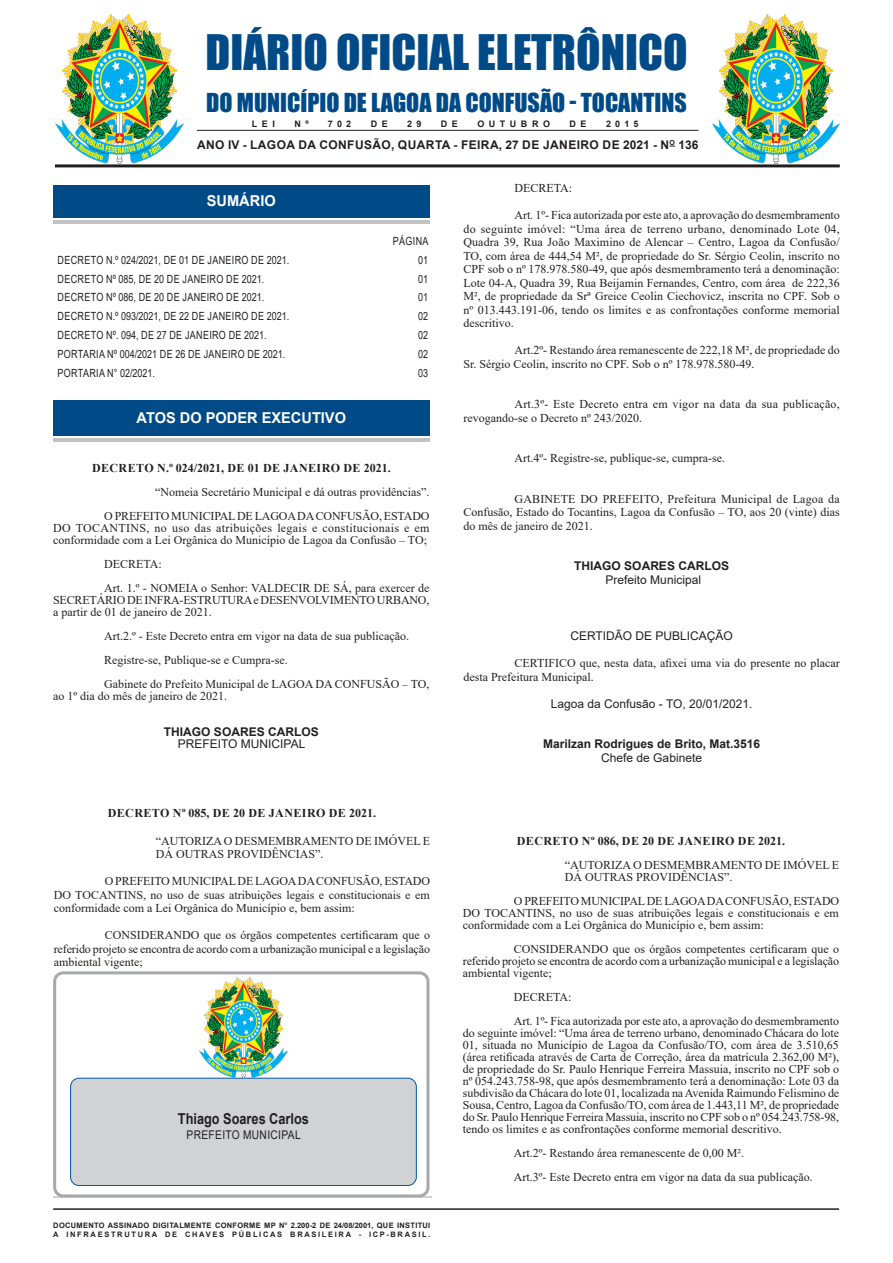
<style>
.page{position:relative;width:893px;height:1263px;background:#fff}
.page>*{position:absolute;margin:0;border:0;box-sizing:border-box;transform-origin:0 0}
.t1{font:45px "Impact";color:#004b87}
.t2{font:24px "Impact";color:#004b87}
.Chancela{font:700 15px "Arial";color:#fff}
.t3{font:700 15px "Arial";color:#231f20;scale:.85 1}
.CORPO_DE_TEXTO{font:12px/12px "Times New Roman";color:#231f20;text-align:justify}
.EMENTA{font:12px/13.5px "Times New Roman";color:#231f20}
.TITULOS{font:700 12px "Times New Roman";letter-spacing:.035em;color:#231f20}
.NOME{font:700 12px "Arial";color:#231f20}
.NOME-2{font:700 12px "Arial";letter-spacing:.035em;color:#231f20}
.CIDADE{font:12px "Arial";color:#231f20}
.CARGO{font:12px "Arial";color:#231f20}
.CIDADE-2{font:12px "Arial";letter-spacing:.035em;color:#231f20;scale:.85 1}
.Sumario{font:11.25px "Arial";letter-spacing:.035em;color:#231f20;scale:.8 1}
.Sumario-2{font:11.25px "Arial";letter-spacing:.015em;color:#231f20;scale:.8 1}
.t4{font:700 9px "Arial";letter-spacing:.5em;color:#231f20}
.t5{font:700 7.5px "Arial";letter-spacing:.04em;color:#231f20}
.t6{font:700 7.5px "Arial";letter-spacing:.225em;color:#231f20}
</style>
<div class="page">
<hr style="left:53px;top:1208px;width:786px;height:2px;background:#231f20">
<hr style="left:55px;top:164px;width:785px;height:3px;background:#231f20">
<hr style="left:197px;top:130px;width:501px;height:1px;background:#231f20">
<div style="left:53px;top:190px;width:376px;height:34px;background:#c1c2c4"></div>
<div style="left:53px;top:187px;width:376px;height:33px;background:#fff"></div>
<div style="left:53px;top:185px;width:376px;height:33px;background:#004b87"></div>
<hr style="left:53px;top:1197px;width:379px;height:1px;background:#d1d2d4">
<img style="left:712px;top:15px;width:128px;height:148px">
<img style="left:56px;top:15px;width:127px;height:148px">
<div style="left:53px;top:971px;width:376px;height:226px;border:3px solid #a8a9ad;border-radius:9px"></div>
<div style="left:71px;top:1078px;width:345px;height:107px;background:#d1d2d4;border-radius:9px"></div>
<div style="left:70px;top:1078px;width:346px;height:108px;border:1px solid #0057a8;border-radius:9px"></div>
<img style="left:199px;top:978px;width:88px;height:100px">
<hr style="left:53px;top:438px;width:376px;height:4px;background:#c1c2c4">
<div style="left:53px;top:402px;width:376px;height:35px;background:#004b87"></div>
<div style="left:53px;top:400px;width:376px;height:35px;background:#004b87"></div>
<p class="t1" style="left:206px;top:18px;width:483px">DIÁRIO OFICIAL ELETRÔNICO</p>
<p class="t2" style="left:206px;top:83px;width:482px">DO MUNICÍPIO DE LAGOA DA CONFUSÃO - TOCANTINS</p>
<p class="t4" style="left:252px;top:118px;width:25px">LEI</p>
<p class="t4" style="left:294px;top:118px;width:16px">N º</p>
<p class="t4" style="left:328px;top:118px;width:25px">702</p>
<p class="t4" style="left:371px;top:118px;width:19px">D E</p>
<p class="t4" style="left:407px;top:118px;width:16px">2 9</p>
<p class="t4" style="left:441px;top:118px;width:19px">D E</p>
<p class="t4" style="left:477px;top:118px;width:74px">OUTUBRO</p>
<p class="t4" style="left:570px;top:118px;width:19px">D E</p>
<p class="t4" style="left:606px;top:118px;width:34px">2015</p>
<p class="NOME-2" style="left:197px;top:137px;width:503px">ANO IV - LAGOA DA CONFUSÃO, QUARTA - FEIRA, 27 DE JANEIRO DE 2021 - N<sup>O</sup> 136</p>
<p class="Chancela" style="left:207px;top:190px;width:70px">SUMÁRIO</p>
<p class="Sumario" style="left:393px;top:233px;width:46px">PÁGINA</p>
<p class="Sumario" style="left:58px;top:252px;width:291px">DECRETO N.º 024/2021, DE 01 DE JANEIRO DE 2021.</p>
<p class="Sumario" style="left:418px;top:252px;width:14px">01</p>
<p class="Sumario" style="left:58px;top:271px;width:260px">DECRETO Nº 085, DE 20 DE JANEIRO DE 2021.</p>
<p class="Sumario" style="left:418px;top:271px;width:14px">01</p>
<p class="Sumario" style="left:58px;top:290px;width:260px">DECRETO Nº 086, DE 20 DE JANEIRO DE 2021.</p>
<p class="Sumario" style="left:418px;top:290px;width:14px">01</p>
<p class="Sumario" style="left:58px;top:309px;width:291px">DECRETO N.º 093/2021, DE 22 DE JANEIRO DE 2021.</p>
<p class="Sumario" style="left:418px;top:309px;width:14px">02</p>
<p class="Sumario" style="left:58px;top:328px;width:263px">DECRETO Nº. 094, DE 27 DE JANEIRO DE 2021.</p>
<p class="Sumario" style="left:418px;top:328px;width:14px">02</p>
<p class="Sumario" style="left:58px;top:346px;width:286px">PORTARIA Nº 004/2021 DE 26 DE JANEIRO DE 2021.</p>
<p class="Sumario" style="left:418px;top:346px;width:14px">02</p>
<p class="Sumario-2" style="left:58px;top:365px;width:123px">PORTARIA N° 02/2021.</p>
<p class="Sumario" style="left:418px;top:365px;width:14px">03</p>
<p class="Chancela" style="left:137px;top:407px;width:211px">ATOS DO PODER EXECUTIVO</p>
<p class="TITULOS" style="left:92px;top:460px;width:300px">DECRETO N.º 024/2021, DE 01 DE JANEIRO DE 2021.</p>
<p class="EMENTA" style="left:155px;top:485px;width:276px">“Nomeia Secretário Municipal e dá outras providências”.</p>
<p class="CORPO_DE_TEXTO" style="left:53px;top:510px;width:378px;text-indent:51px">O PREFEITO MUNICIPAL DE LAGOA DA CONFUSÃO, ESTADO DO TOCANTINS, no uso das atribuições legais e constitucionais e em conformidade com a Lei Orgânica do Município de Lagoa da Confusão – TO;</p>
<p class="CORPO_DE_TEXTO" style="left:104px;top:558px;width:59px">DECRETA:</p>
<p class="CORPO_DE_TEXTO" style="left:53px;top:582px;width:378px;text-indent:51px">Art. 1.º - NOMEIA o Senhor: VALDECIR DE SÁ, para exercer de SECRETÁRIO DE INFRA-ESTRUTURA e DESENVOLVIMENTO URBANO, a partir de 01 de janeiro de 2021.</p>
<p class="CORPO_DE_TEXTO" style="left:104px;top:630px;width:306px">Art.2.º - Este Decreto entra em vigor na data de sua publicação.</p>
<p class="CORPO_DE_TEXTO" style="left:104px;top:654px;width:185px">Registre-se, Publique-se e Cumpra-se.</p>
<p class="CORPO_DE_TEXTO" style="left:53px;top:678px;width:378px;text-indent:51px">Gabinete do Prefeito Municipal de LAGOA DA CONFUSÃO – TO, ao 1º dia do mês de janeiro de 2021.</p>
<p class="NOME" style="left:164px;top:724px;width:156px">THIAGO SOARES CARLOS</p>
<p class="CARGO" style="left:178px;top:736px;width:129px">PREFEITO MUNICIPAL</p>
<p class="TITULOS" style="left:108px;top:805px;width:270px">DECRETO Nº 085, DE 20 DE JANEIRO DE 2021.</p>
<p class="EMENTA" style="left:156px;top:833px;width:276px">“AUTORIZA O DESMEMBRAMENTO DE IMÓVEL E<br>DÁ OUTRAS PROVIDÊNCIAS”.</p>
<p class="CORPO_DE_TEXTO" style="left:54px;top:874px;width:378px;line-height:13.5px;text-indent:51px">O PREFEITO MUNICIPAL DE LAGOA DA CONFUSÃO, ESTADO DO TOCANTINS, no uso de suas atribuições legais e constitucionais e em conformidade com a Lei Orgânica do Município e, bem assim:</p>
<p class="CORPO_DE_TEXTO" style="left:54px;top:928px;width:378px;line-height:13.5px;text-indent:51px">CONSIDERANDO que os órgãos competentes certificaram que o referido projeto se encontra de acordo com a urbanização municipal e a legislação ambiental vigente;</p>
<p class="t3" style="left:178px;top:1108px;width:156px">Thiago Soares Carlos</p>
<p class="CIDADE-2" style="left:187px;top:1126px;width:136px">PREFEITO MUNICIPAL</p>
<p class="t5" style="left:53px;top:1220px;width:379px">DOCUMENTO ASSINADO DIGITALMENTE CONFORME MP N° 2.200-2 DE 24/08/2001, QUE INSTITUI</p>
<p class="t6" style="left:53px;top:1229px;width:379px">A INFRAESTRUTURA DE CHAVES PÚBLICAS BRASILEIRA - ICP-BRASIL.</p>
<p class="CORPO_DE_TEXTO" style="left:514px;top:182px;width:59px">DECRETA:</p>
<p class="CORPO_DE_TEXTO" style="left:463px;top:208px;width:378px;line-height:13.5px;text-indent:51px">Art. 1º- Fica autorizada por este ato, a aprovação do desmembramento do seguinte imóvel: “Uma área de terreno urbano, denominado Lote 04, Quadra 39, Rua João Maximino de Alencar – Centro, Lagoa da Confusão/ TO, com área de 444,54 M², de propriedade do Sr. Sérgio Ceolin, inscrito no CPF sob o nº 178.978.580-49, que após desmembramento terá a denominação:<br>Lote 04-A, Quadra 39, Rua Beijamin Fernandes, Centro, com área de 222,36<br>M², de propriedade da Srª Greice Ceolin Ciechovicz, inscrita no CPF. Sob o nº 013.443.191-06, tendo os limites e as confrontações conforme memorial descritivo.</p>
<p class="CORPO_DE_TEXTO" style="left:463px;top:343px;width:378px;line-height:13.5px;text-indent:51px">Art.2º- Restando área remanescente de 222,18 M², de propriedade do<br>Sr. Sérgio Ceolin, inscrito no CPF. Sob o nº 178.978.580-49.</p>
<p class="CORPO_DE_TEXTO" style="left:463px;top:397px;width:378px;line-height:13.5px;text-indent:51px">Art.3º- Este Decreto entra em vigor na data da sua publicação, revogando-se o Decreto nº 243/2020.</p>
<p class="CORPO_DE_TEXTO" style="left:514px;top:452px;width:212px">Art.4º- Registre-se, publique-se, cumpra-se.</p>
<p class="CORPO_DE_TEXTO" style="left:463px;top:491px;width:378px;line-height:13.5px;text-indent:51px">GABINETE DO PREFEITO, Prefeitura Municipal de Lagoa da Confusão, Estado do Tocantins, Lagoa da Confusão – TO, aos 20 (vinte) dias do mês de janeiro de 2021.</p>
<p class="NOME" style="left:574px;top:557px;width:156px">THIAGO SOARES CARLOS</p>
<p class="CARGO" style="left:606px;top:571px;width:97px">Prefeito Municipal</p>
<p class="CIDADE" style="left:570px;top:628px;width:164px">CERTIDÃO DE PUBLICAÇÃO</p>
<p class="CORPO_DE_TEXTO" style="left:463px;top:656px;width:378px;line-height:13.5px;text-indent:51px">CERTIFICO que, nesta data, afixei uma via do presente no placar desta Prefeitura Municipal.</p>
<p class="CIDADE" style="left:551px;top:695px;width:203px">Lagoa da Confusão - TO, 20/01/2021.</p>
<p class="NOME" style="left:543px;top:735px;width:218px">Marilzan Rodrigues de Brito, Mat.3516</p>
<p class="CARGO" style="left:601px;top:749px;width:102px">Chefe de Gabinete</p>
<p class="TITULOS" style="left:517px;top:832px;width:270px">DECRETO Nº 086, DE 20 DE JANEIRO DE 2021.</p>
<p class="EMENTA" style="left:565px;top:859px;width:276px;line-height:12px">“AUTORIZA O DESMEMBRAMENTO DE IMÓVEL E<br>DÁ OUTRAS PROVIDÊNCIAS”.</p>
<p class="CORPO_DE_TEXTO" style="left:463px;top:895px;width:378px;text-indent:51px">O PREFEITO MUNICIPAL DE LAGOA DA CONFUSÃO, ESTADO DO TOCANTINS, no uso de suas atribuições legais e constitucionais e em conformidade com a Lei Orgânica do Município e, bem assim:</p>
<p class="CORPO_DE_TEXTO" style="left:463px;top:943px;width:378px;text-indent:51px">CONSIDERANDO que os órgãos competentes certificaram que o referido projeto se encontra de acordo com a urbanização municipal e a legislação ambiental vigente;</p>
<p class="CORPO_DE_TEXTO" style="left:514px;top:991px;width:59px">DECRETA:</p>
<p class="CORPO_DE_TEXTO" style="left:463px;top:1015px;width:378px;text-indent:51px">Art. 1º- Fica autorizada por este ato, a aprovação do desmembramento do seguinte imóvel: “Uma área de terreno urbano, denominado Chácara do lote 01, situada no Município de Lagoa da Confusão/TO, com área de 3.510,65 (área retificada através de Carta de Correção, área da matrícula 2.362,00 M²), de propriedade do Sr. Paulo Henrique Ferreira Massuia, inscrito no CPF sob o nº 054.243.758-98, que após desmembramento terá a denominação: Lote 03 da subdivisão da Chácara do lote 01, localizada na Avenida Raimundo Felismino de Sousa, Centro, Lagoa da Confusão/TO, com área de 1.443,11 M², de propriedade do Sr. Paulo Henrique Ferreira Massuia, inscrito no CPF sob o nº 054.243.758-98, tendo os limites e as confrontações conforme memorial descritivo.</p>
<p class="CORPO_DE_TEXTO" style="left:514px;top:1147px;width:232px">Art.2º- Restando área remanescente de 0,00 M².</p>
<p class="CORPO_DE_TEXTO" style="left:514px;top:1171px;width:300px">Art.3º- Este Decreto entra em vigor na data da sua publicação.</p>
</div>
